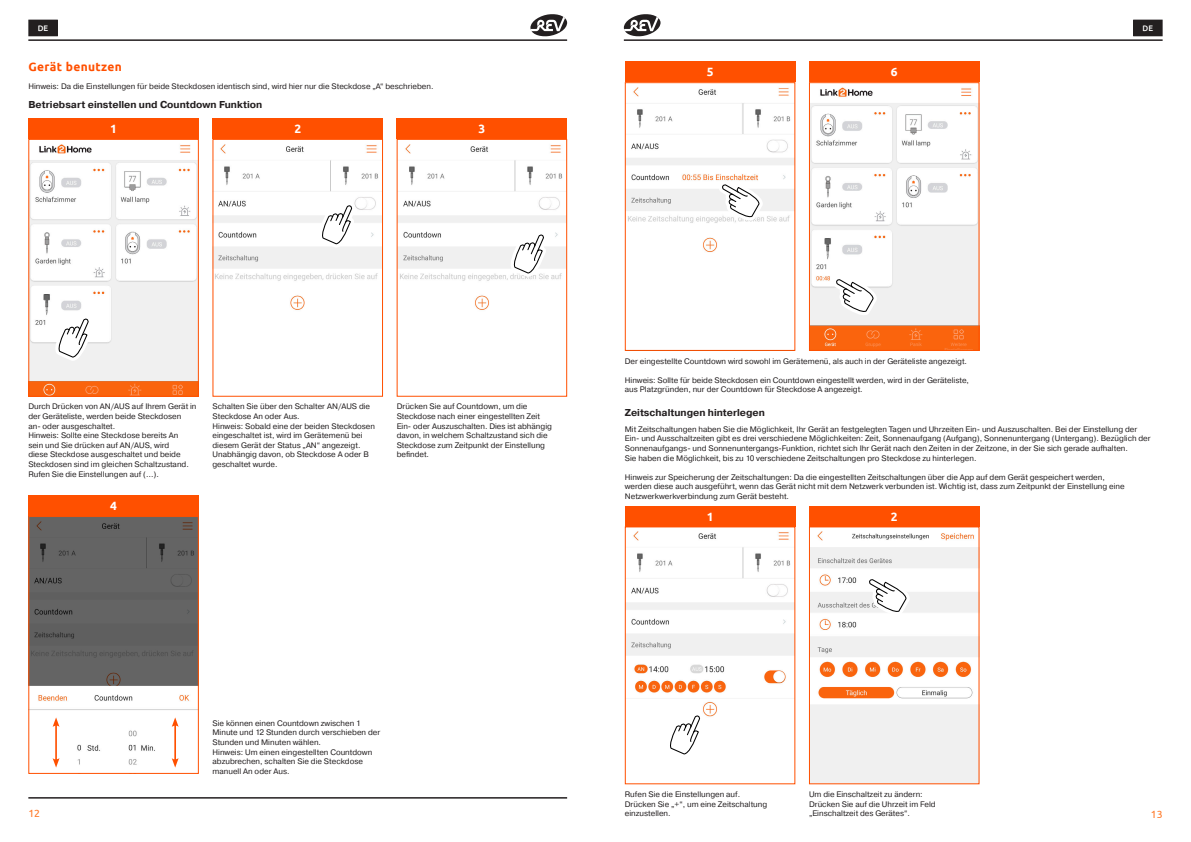
<style>
.page{position:relative;width:1191px;height:842px;background:#fff}
.page>*{position:absolute;margin:0;border:0;box-sizing:border-box;transform-origin:0 0}
.t1{font:700 12px "Ubuntu";letter-spacing:.03em;color:#ff5000}
.t2{font:700 12px "Ubuntu";color:#fff}
.t3{font:10.5px "Ubuntu";color:#ff7826}
.t4{font:700 10px "Pragmatica";color:#231f20}
.t5{font:8px/9.6px "Pragmatica";color:#231f20}
.t6{font:500 8px "Ubuntu";color:#fff}
</style>
<div class="page">
<hr style="left:28px;top:39px;width:539px;height:2px;background:#231f20">
<hr style="left:624px;top:39px;width:538px;height:2px;background:#231f20">
<hr style="left:28px;top:797px;width:539px;height:2px;background:#231f20">
<svg style="left:530px;top:14px;width:37px;height:22px"></svg>
<svg style="left:624px;top:14px;width:36px;height:22px"></svg>
<div style="left:29px;top:20px;width:28px;height:16px;background:#231f20"></div>
<div style="left:28px;top:20px;width:30px;height:16px;border:1px solid #231f20"></div>
<div style="left:1133px;top:20px;width:29px;height:16px;background:#231f20"></div>
<img style="left:30px;top:518px;width:167px;height:247px">
<div style="left:28px;top:516px;width:171px;height:258px;border:1px solid #ff5000"></div>
<div style="left:28px;top:495px;width:171px;height:21px;background:#ff5000"></div>
<img style="left:30px;top:144px;width:167px;height:251px">
<div style="left:28px;top:139px;width:171px;height:258px;border:1px solid #ff5000"></div>
<img style="left:214px;top:144px;width:167px;height:166px">
<div style="left:212px;top:139px;width:171px;height:258px;border:1px solid #ff5000"></div>
<img style="left:399px;top:144px;width:166px;height:166px">
<div style="left:397px;top:139px;width:170px;height:258px;border:1px solid #ff5000"></div>
<div style="left:28px;top:118px;width:171px;height:21px;background:#ff5000"></div>
<div style="left:212px;top:118px;width:171px;height:21px;background:#ff5000"></div>
<div style="left:397px;top:118px;width:170px;height:21px;background:#ff5000"></div>
<img style="left:627px;top:87px;width:166px;height:165px">
<div style="left:625px;top:82px;width:170px;height:269px;border:1px solid #ff5000"></div>
<img style="left:811px;top:87px;width:166px;height:262px">
<div style="left:809px;top:82px;width:170px;height:269px;border:1px solid #ff5000"></div>
<div style="left:625px;top:61px;width:170px;height:21px;background:#ff5000"></div>
<div style="left:809px;top:61px;width:170px;height:21px;background:#ff5000"></div>
<svg style="left:311px;top:197px;width:49px;height:54px"></svg>
<svg style="left:503px;top:226px;width:49px;height:55px"></svg>
<svg style="left:48px;top:310px;width:49px;height:55px"></svg>
<hr style="left:174px;top:724px;width:2px;height:37px;background:#ff5000">
<svg style="left:172px;top:717px;width:7px;height:10px"></svg>
<svg style="left:172px;top:758px;width:7px;height:10px"></svg>
<hr style="left:55px;top:724px;width:2px;height:37px;background:#ff5000">
<svg style="left:53px;top:717px;width:7px;height:10px"></svg>
<svg style="left:53px;top:758px;width:7px;height:10px"></svg>
<svg style="left:827px;top:271px;width:53px;height:51px"></svg>
<svg style="left:713px;top:176px;width:53px;height:51px"></svg>
<img style="left:627px;top:531px;width:166px;height:186px">
<div style="left:625px;top:526px;width:170px;height:258px;border:1px solid #ff5000"></div>
<img style="left:811px;top:531px;width:166px;height:251px">
<div style="left:809px;top:526px;width:170px;height:258px;border:1px solid #ff5000"></div>
<div style="left:625px;top:506px;width:170px;height:20px;background:#ff5000"></div>
<div style="left:809px;top:506px;width:170px;height:20px;background:#ff5000"></div>
<svg style="left:659px;top:707px;width:49px;height:48px"></svg>
<svg style="left:860px;top:570px;width:53px;height:52px"></svg>
<p class="t6" style="left:38px;top:23px;width:12px">DE</p>
<p class="t6" style="left:1142px;top:23px;width:12px">DE</p>
<h1 class="t1" style="left:28px;top:59px;width:95px">Gerät benutzen</h1>
<h1 class="t2" style="left:706px;top:65px;width:8px">5</h1>
<h1 class="t2" style="left:891px;top:65px;width:8px">6</h1>
<p class="t5" style="left:28px;top:81px;width:407px">Hinweis: Da die Einstellungen für beide Steckdosen identisch sind, wird hier nur die Steckdose „A“ beschrieben.</p>
<p class="t4" style="left:28px;top:98px;width:235px">Betriebsart einstellen und Countdown Funktion</p>
<h1 class="t2" style="left:110px;top:122px;width:8px">1</h1>
<h1 class="t2" style="left:294px;top:122px;width:8px">2</h1>
<h1 class="t2" style="left:478px;top:122px;width:8px">3</h1>
<p class="t5" style="left:28px;top:402px;width:170px">Durch Drücken von AN/AUS auf Ihrem Gerät in der Geräteliste, werden beide Steckdosen<br>an- oder ausgeschaltet.<br>Hinweis: Sollte eine Steckdose bereits An<br>sein und Sie drücken auf AN/AUS, wird<br>diese Steckdose ausgeschaltet und beide Steckdosen sind im gleichen Schaltzustand.<br>Rufen Sie die Einstellungen auf (…).</p>
<p class="t5" style="left:212px;top:402px;width:164px">Schalten Sie über den Schalter AN/AUS die Steckdose An oder Aus.<br>Hinweis: Sobald eine der beiden Steckdosen eingeschaltet ist, wird im Gerätemenü bei diesem Gerät der Status „AN“ angezeigt.<br>Unabhängig davon, ob Steckdose A oder B geschaltet wurde.</p>
<p class="t5" style="left:397px;top:402px;width:157px">Drücken Sie auf Countdown, um die Steckdose nach einer eingestellten Zeit Ein- oder Auszuschalten. Dies ist abhängig davon, in welchem Schaltzustand sich die Steckdose zum Zeitpunkt der Einstellung befindet.</p>
<h1 class="t2" style="left:110px;top:499px;width:8px">4</h1>
<p class="t5" style="left:625px;top:356px;width:344px">Der eingestellte Countdown wird sowohl im Gerätemenü, als auch in der Geräteliste angezeigt.</p>
<p class="t5" style="left:625px;top:375px;width:346px">Hinweis: Sollte für beide Steckdosen ein Countdown eingestellt werden, wird in der Geräteliste, aus Platzgründen, nur der Countdown für Steckdose A angezeigt.</p>
<p class="t4" style="left:625px;top:406px;width:141px">Zeitschaltungen hinterlegen</p>
<p class="t5" style="left:625px;top:424px;width:527px">Mit Zeitschaltungen haben Sie die Möglichkeit, Ihr Gerät an festgelegten Tagen und Uhrzeiten Ein- und Auszuschalten. Bei der Einstellung der Ein- und Ausschaltzeiten gibt es drei verschiedene Möglichkeiten: Zeit, Sonnenaufgang (Aufgang), Sonnenuntergang (Untergang). Bezüglich der Sonnenaufgangs- und Sonnenuntergangs-Funktion, richtet sich Ihr Gerät nach den Zeiten in der Zeitzone, in der Sie sich gerade aufhalten.<br>Sie haben die Möglichkeit, bis zu 10 verschiedene Zeitschaltungen pro Steckdose zu hinterlegen.</p>
<p class="t5" style="left:625px;top:472px;width:501px">Hinweis zur Speicherung der Zeitschaltungen: Da die eingestellten Zeitschaltungen über die App auf dem Gerät gespeichert werden, werden diese auch ausgeführt, wenn das Gerät nicht mit dem Netzwerk verbunden ist. Wichtig ist, dass zum Zeitpunkt der Einstellung eine<br>Netzwerkwerkverbindung zum Gerät besteht.</p>
<h1 class="t2" style="left:706px;top:509px;width:8px">1</h1>
<h1 class="t2" style="left:891px;top:509px;width:8px">2</h1>
<p class="t5" style="left:212px;top:718px;width:169px">Sie können einen Countdown zwischen 1<br>Minute und 12 Stunden durch verschieben der Stunden und Minuten wählen.<br>Hinweis: Um einen eingestellten Countdown abzubrechen, schalten Sie die Steckdose manuell An oder Aus.</p>
<p class="t5" style="left:625px;top:789px;width:144px">Rufen Sie die Einstellungen auf.<br>Drücken Sie „+“, um eine Zeitschaltung einzustellen.</p>
<p class="t5" style="left:809px;top:789px;width:128px">Um die Einschaltzeit zu ändern:<br>Drücken Sie auf die Uhrzeit im Feld „Einschaltzeit des Gerätes“.</p>
<h2 class="t3" style="left:28px;top:807px;width:13px">12</h2>
<h2 class="t3" style="left:1150px;top:807px;width:13px">13</h2>
</div>
